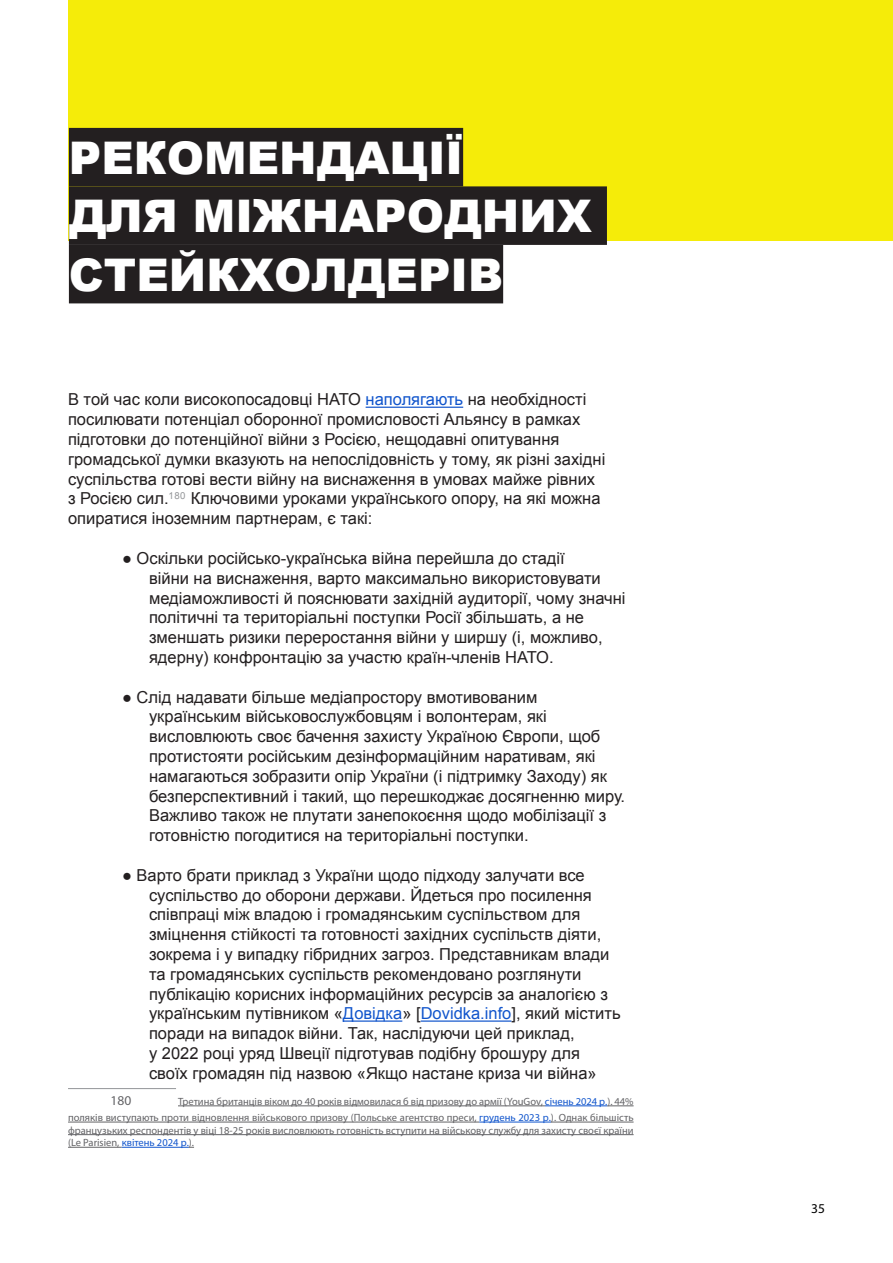
<style>
.page{position:relative;width:893px;height:1263px;background:#fff}
.page>*{position:absolute;margin:0;border:0;box-sizing:border-box;transform-origin:0 0}
.Title_50pt{font:900 45px/58.5px "Arial";color:#fff}
.t1{font:16.5px/19.8px "Arial";color:#231f20}
.Text_9pt_Grey{font:13.5px "Myriad Pro";color:#636366}
.t2{font:13.5px "Myriad Pro";color:#000001}
.Text_9pt_Grey-2{font:10.5px/16.2px "Myriad Pro";color:#636366;text-align:right}
.s1{color:#15c}
</style>
<div class="page">
<hr style="left:366px;top:407px;width:97px;height:1px;background:#15c">
<hr style="left:343px;top:1020px;width:59px;height:2px;background:#15c">
<hr style="left:421px;top:1020px;width:90px;height:2px;background:#15c">
<hr style="left:68px;top:1088px;width:108px;height:1px;background:#939598">
<hr style="left:178px;top:1105px;width:367px;height:1px;background:#636366">
<hr style="left:545px;top:1105px;width:62px;height:1px;background:#15c">
<svg style="left:607px;top:1105px;width:27px;height:1px"></svg>
<hr style="left:68px;top:1122px;width:411px;height:1px;background:#636366">
<hr style="left:479px;top:1122px;width:72px;height:1px;background:#15c">
<hr style="left:551px;top:1122px;width:83px;height:1px;background:#636366">
<hr style="left:68px;top:1134px;width:566px;height:1px;background:#636366">
<hr style="left:68px;top:1147px;width:54px;height:1px;background:#636366">
<hr style="left:122px;top:1147px;width:67px;height:1px;background:#15c">
<div style="left:68px;top:0;width:825px;height:240px;background:#f5ec09"></div>
<div style="left:69px;top:128px;width:394px;height:58px;background:#231f20"></div>
<div style="left:69px;top:186px;width:538px;height:59px;background:#231f20"></div>
<div style="left:69px;top:245px;width:434px;height:58px;background:#231f20"></div>
<p class="Title_50pt" style="left:69px;top:127px;width:396px">РЕКОМЕНДАЦІЇ</p>
<p class="Title_50pt" style="left:69px;top:185px;width:524px">ДЛЯ МІЖНАРОДНИХ<br>СТЕЙКХОЛДЕРІВ</p>
<p class="t1" style="left:68px;top:390px;width:539px">В той час коли високопосадовці НАТО <span class="s1">наполягають</span> на необхідності посилювати потенціал оборонної промисловості Альянсу в рамках підготовки до потенційної війни з Росією, нещодавні опитування громадської думки вказують на непослідовність у тому, як різні західні суспільства готові вести війну на виснаження в умовах майже рівних з Росією сил.<sup>180</sup> Ключовими уроками українського опору, на які можна опиратися іноземним партнерам, є такі:</p>
<p class="t1" style="left:149px;top:548px;width:478px;text-indent:-27px">● Оскільки російсько-українська війна перейшла до стадії<br>війни на виснаження, варто максимально використовувати медіаможливості й пояснювати західній аудиторії, чому значні політичні та територіальні поступки Росії збільшать, а не зменшать ризики переростання війни у ширшу (і, можливо, ядерну) конфронтацію за участю країн-членів НАТО.</p>
<p class="t1" style="left:149px;top:687px;width:478px;text-indent:-27px">● Слід надавати більше медіапростору вмотивованим українським військовослужбовцям і волонтерам, які висловлюють своє бачення захисту Україною Європи, щоб протистояти російським дезінформаційним наративам, які намагаються зобразити опір України (і підтримку Заходу) як безперспективний і такий, що перешкоджає досягненню миру.<br>Важливо також не плутати занепокоєння щодо мобілізації з готовністю погодитися на територіальні поступки.</p>
<p class="t1" style="left:149px;top:865px;width:473px;text-indent:-27px">● Варто брати приклад з України щодо підходу залучати все суспільство до оборони держави. Йдеться про посилення співпраці між владою і громадянським суспільством для зміцнення стійкості та готовності західних суспільств діяти, зокрема і у випадку гібридних загроз. Представникам влади та громадянських суспільств рекомендовано розглянути публікацію корисних інформаційних ресурсів за аналогією з українським путівником «<span class="s1">Довідка</span>» [<span class="s1">Dovidka.info</span>], який містить поради на випадок війни. Так, наслідуючи цей приклад,<br>у 2022 році уряд Швеції підготував подібну брошуру для своїх громадян під назвою «Якщо настане криза чи війна»</p>
<p class="Text_9pt_Grey" style="left:111px;top:1092px;width:22px">180</p>
<p class="Text_9pt_Grey-2" style="left:68px;top:1093px;width:567px">Третина британців віком до 40 років відмовилася б від призову до армії (YouGov, <span class="s1">січень 2024 р.</span>). 44%<br>поляків виступають проти відновлення військового призову (Польське агентство преси, <span class="s1">грудень 2023 р.</span>). Однак більшість</p>
<p class="Text_9pt_Grey-2" style="left:68px;top:1123px;width:567px;line-height:12.6px;text-align:left">французьких респондентів у віці 18-25 років висловлюють готовність вступити на військову службу для захисту своєї країни (Le Parisien, <span class="s1">квітень 2024 р.</span>).</p>
<p class="t2" style="left:811px;top:1200px;width:15px">35</p>
</div>
